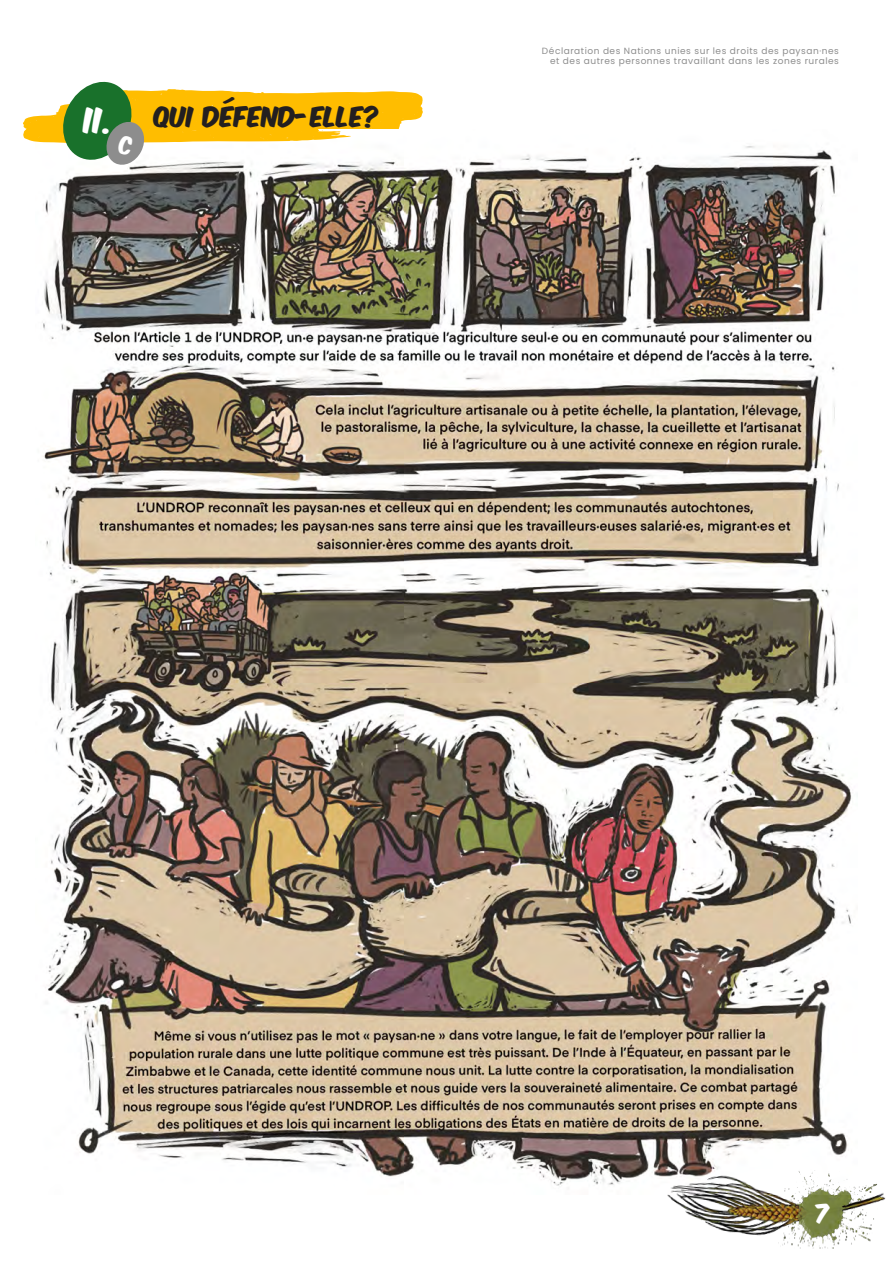
<style>
.page{position:relative;width:893px;height:1263px;background:#fff}
.page>*{position:absolute;margin:0;border:0;box-sizing:border-box;transform-origin:0 0}
.t1{font:30px "Komika Axis";color:#fff}
.t2{font:24px "Komika Axis";color:#231f20}
.t3{font:22.5px "Komika Axis";color:#fff}
.t4{font:20.4px "Komika Axis";color:#fff}
.t5{font:9px/9.9px "Poppins";letter-spacing:.06em;color:#8d8d8d;text-align:right}
</style>
<div class="page">
<img style="left:667px;top:1193px;width:219px;height:43px">
<img style="left:43px;top:146px;width:809px;height:1048px">
<svg style="left:23px;top:81px;width:400px;height:87px"></svg>
<img style="left:775px;top:1170px;width:105px;height:78px">
<p class="t1" style="left:85px;top:105px;width:30px">II.</p>
<p class="t2" style="left:154px;top:105px;width:228px">QUI DÉFEND-ELLE?</p>
<p class="t4" style="left:120px;top:135px;width:15px">c</p>
<p class="t5" style="left:542px;top:46px;width:298px">Déclaration des Nations unies sur les droits des paysan·nes et des autres personnes travaillant dans les zones rurales</p>
<h3 class="t3" style="left:815px;top:1201px;width:16px">7</h3>
</div>
